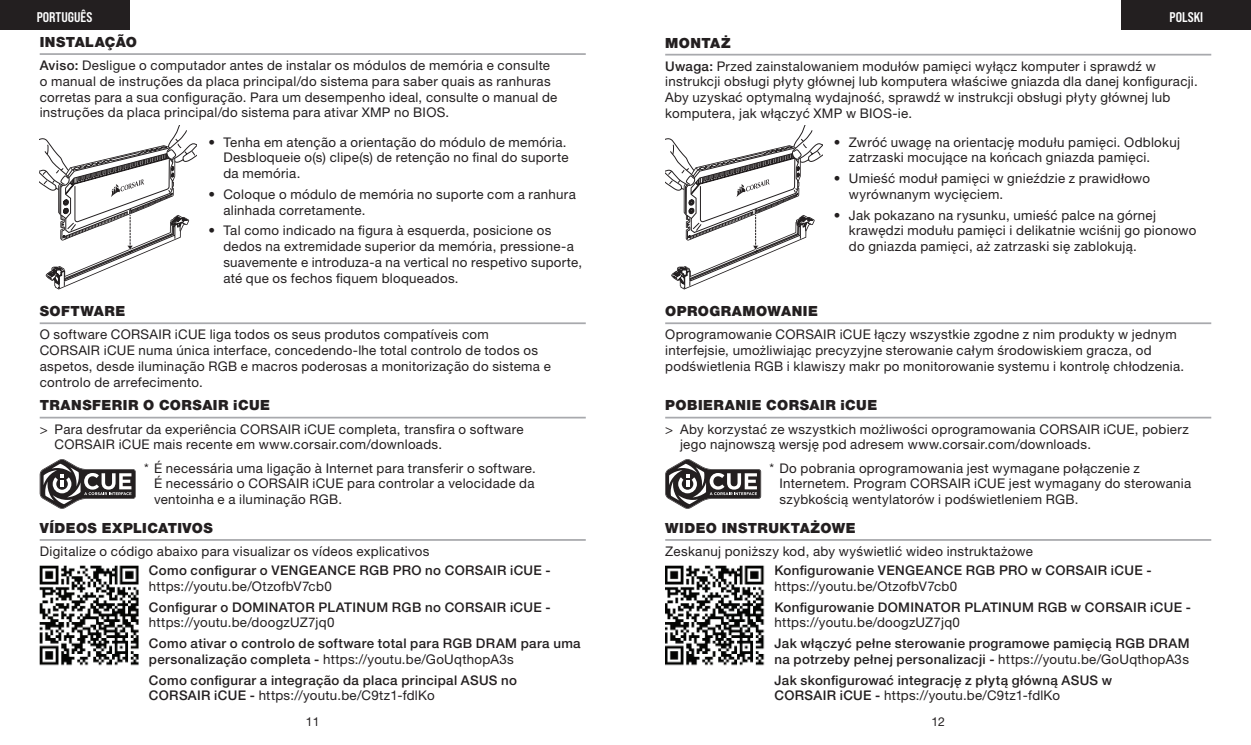
<style>
.page{position:relative;width:1251px;height:745px;background:#fff}
.page>*{position:absolute;margin:0;border:0;box-sizing:border-box;transform-origin:0 0}
.t1{font:900 14px "Helvetica Neue LT Pro";letter-spacing:.035em;color:#231f20}
.t2{font:14px "Bebas Neue Pro Sm E Bd";color:#fff}
.t3{font:13.3px/15.8px "Helvetica Neue LT Pro";letter-spacing:.02em;color:#231f20}
.t4{font:500 13.3px/15.8px "Helvetica Neue LT Pro";letter-spacing:.025em;color:#231f20}
.t5{font:12.25px "Helvetica Neue LT Pro";color:#231f20}
.s1{font-weight:500}
.s2{font-weight:400}
</style>
<div class="page">
<div style="left:0;top:0;width:129px;height:30px;background:#231f20"></div>
<div style="left:1121px;top:0;width:129px;height:30px;background:#231f20"></div>
<img style="left:40px;top:565px;width:99px;height:99px">
<hr style="left:40px;top:538px;width:545px;height:2px;background:#a8a9ad">
<svg style="left:40px;top:459px;width:96px;height:49px"></svg>
<hr style="left:40px;top:416px;width:545px;height:2px;background:#a8a9ad">
<hr style="left:40px;top:322px;width:545px;height:2px;background:#a8a9ad">
<hr style="left:40px;top:53px;width:545px;height:2px;background:#a8a9ad">
<img style="left:665px;top:565px;width:99px;height:99px">
<hr style="left:665px;top:538px;width:545px;height:2px;background:#a8a9ad">
<svg style="left:665px;top:459px;width:96px;height:49px"></svg>
<hr style="left:665px;top:416px;width:545px;height:2px;background:#a8a9ad">
<hr style="left:665px;top:322px;width:545px;height:2px;background:#a8a9ad">
<hr style="left:665px;top:54px;width:545px;height:1px;background:#a8a9ad">
<svg style="left:40px;top:125px;width:156px;height:164px"></svg>
<svg style="left:665px;top:125px;width:156px;height:164px"></svg>
<p class="t2" style="left:37px;top:9px;width:57px">PORTUGUÊS</p>
<p class="t2" style="left:1169px;top:9px;width:35px">POLSKI</p>
<p class="t1" style="left:40px;top:33px;width:99px">INSTALAÇÃO</p>
<p class="t3" style="left:40px;top:57px;width:519px"><span class="s1">Aviso:</span> Desligue o computador antes de instalar os módulos de memória e consulte o manual de instruções da placa principal/do sistema para saber quais as ranhuras corretas para a sua configuração. Para um desempenho ideal, consulte o manual de instruções da placa principal/do sistema para ativar XMP no BIOS.</p>
<p class="t3" style="left:223px;top:133px;width:346px;text-indent:-15px">• Tenha em atenção a orientação do módulo de memória.<br>Desbloqueie o(s) clipe(s) de retenção no final do suporte da memória.</p>
<p class="t3" style="left:223px;top:186px;width:354px;text-indent:-15px">• Coloque o módulo de memória no suporte com a ranhura alinhada corretamente.</p>
<p class="t3" style="left:223px;top:222px;width:360px;text-indent:-15px">• Tal como indicado na figura à esquerda, posicione os dedos na extremidade superior da memória, pressione-a suavemente e introduza-a na vertical no respetivo suporte, até que os fechos fiquem bloqueados.</p>
<p class="t1" style="left:40px;top:302px;width:87px">SOFTWARE</p>
<p class="t3" style="left:40px;top:326px;width:512px">O software CORSAIR iCUE liga todos os seus produtos compatíveis com CORSAIR iCUE numa única interface, concedendo-lhe total controlo de todos os aspetos, desde iluminação RGB e macros poderosas a monitorização do sistema e controlo de arrefecimento.</p>
<p class="t1" style="left:40px;top:397px;width:232px">TRANSFERIR O CORSAIR iCUE</p>
<p class="t3" style="left:55px;top:420px;width:470px;text-indent:-15px">&gt; Para desfrutar da experiência CORSAIR iCUE completa, transfira o software<br>CORSAIR iCUE mais recente em www.corsair.com/downloads.</p>
<p class="t3" style="left:154px;top:459px;width:383px;text-align:justify;text-indent:-10px">* É necessária uma ligação à Internet para transferir o software.<br>É necessário o CORSAIR iCUE para controlar a velocidade da ventoinha e a iluminação RGB.</p>
<p class="t1" style="left:40px;top:519px;width:175px">VÍDEOS EXPLICATIVOS</p>
<p class="t3" style="left:40px;top:542px;width:391px">Digitalize o código abaixo para visualizar os vídeos explicativos</p>
<p class="t4" style="left:149px;top:562px;width:403px">Como configurar o VENGEANCE RGB PRO no CORSAIR iCUE -</p>
<p class="t3" style="left:149px;top:577px;width:184px">https://youtu.be/OtzofbV7cb0</p>
<p class="t4" style="left:149px;top:598px;width:403px">Configurar o DOMINATOR PLATINUM RGB no CORSAIR iCUE -</p>
<p class="t3" style="left:149px;top:614px;width:187px">https://youtu.be/doogzUZ7jq0</p>
<p class="t4" style="left:149px;top:635px;width:433px">Como ativar o controlo de software total para RGB DRAM para uma personalização completa - <span class="s2">https://youtu.be/GoUqthopA3s</span></p>
<p class="t4" style="left:149px;top:671px;width:369px">Como configurar a integração da placa principal ASUS no<br>CORSAIR iCUE - <span class="s2">https://youtu.be/C9tz1-fdlKo</span></p>
<p class="t1" style="left:665px;top:34px;width:67px">MONTAŻ</p>
<p class="t3" style="left:665px;top:58px;width:534px"><span class="s1">Uwaga:</span> Przed zainstalowaniem modułów pamięci wyłącz komputer i sprawdź w instrukcji obsługi płyty głównej lub komputera właściwe gniazda dla danej konfiguracji.<br>Aby uzyskać optymalną wydajność, sprawdź w instrukcji obsługi płyty głównej lub komputera, jak włączyć XMP w BIOS-ie.</p>
<p class="t3" style="left:848px;top:133px;width:332px;text-indent:-15px">• Zwróć uwagę na orientację modułu pamięci. Odblokuj zatrzaski mocujące na końcach gniazda pamięci.</p>
<p class="t3" style="left:848px;top:170px;width:302px;text-indent:-15px">• Umieść moduł pamięci w gnieździe z prawidłowo wyrównanym wycięciem.</p>
<p class="t3" style="left:848px;top:206px;width:349px;text-indent:-15px">• Jak pokazano na rysunku, umieść palce na górnej krawędzi modułu pamięci i delikatnie wciśnij go pionowo do gniazda pamięci, aż zatrzaski się zablokują.</p>
<p class="t1" style="left:665px;top:302px;width:154px">OPROGRAMOWANIE</p>
<p class="t3" style="left:665px;top:326px;width:520px">Oprogramowanie CORSAIR iCUE łączy wszystkie zgodne z nim produkty w jednym interfejsie, umożliwiając precyzyjne sterowanie całym środowiskiem gracza, od podświetlenia RGB i klawiszy makr po monitorowanie systemu i kontrolę chłodzenia.</p>
<p class="t1" style="left:665px;top:397px;width:213px">POBIERANIE CORSAIR iCUE</p>
<p class="t3" style="left:680px;top:420px;width:510px;text-indent:-15px">&gt; Aby korzystać ze wszystkich możliwości oprogramowania CORSAIR iCUE, pobierz jego najnowszą wersję pod adresem www.corsair.com/downloads.</p>
<p class="t3" style="left:779px;top:459px;width:413px;text-indent:-10px">* Do pobrania oprogramowania jest wymagane połączenie z<br>Internetem. Program CORSAIR iCUE jest wymagany do sterowania szybkością wentylatorów i podświetleniem RGB.</p>
<p class="t1" style="left:665px;top:519px;width:192px">WIDEO INSTRUKTAŻOWE</p>
<p class="t3" style="left:665px;top:542px;width:369px">Zeskanuj poniższy kod, aby wyświetlić wideo instruktażowe</p>
<p class="t4" style="left:774px;top:562px;width:378px">Konfigurowanie VENGEANCE RGB PRO w CORSAIR iCUE -</p>
<p class="t3" style="left:774px;top:577px;width:184px">https://youtu.be/OtzofbV7cb0</p>
<p class="t4" style="left:774px;top:598px;width:418px">Konfigurowanie DOMINATOR PLATINUM RGB w CORSAIR iCUE -</p>
<p class="t3" style="left:774px;top:614px;width:187px">https://youtu.be/doogzUZ7jq0</p>
<p class="t4" style="left:774px;top:635px;width:416px">Jak włączyć pełne sterowanie programowe pamięcią RGB DRAM na potrzeby pełnej personalizacji - <span class="s2">https://youtu.be/GoUqthopA3s</span></p>
<p class="t4" style="left:774px;top:671px;width:339px">Jak skonfigurować integrację z płytą główną ASUS w<br>CORSAIR iCUE - <span class="s2">https://youtu.be/C9tz1-fdlKo</span></p>
<p class="t5" style="left:306px;top:713px;width:15px">11</p>
<p class="t5" style="left:931px;top:713px;width:15px">12</p>
</div>
